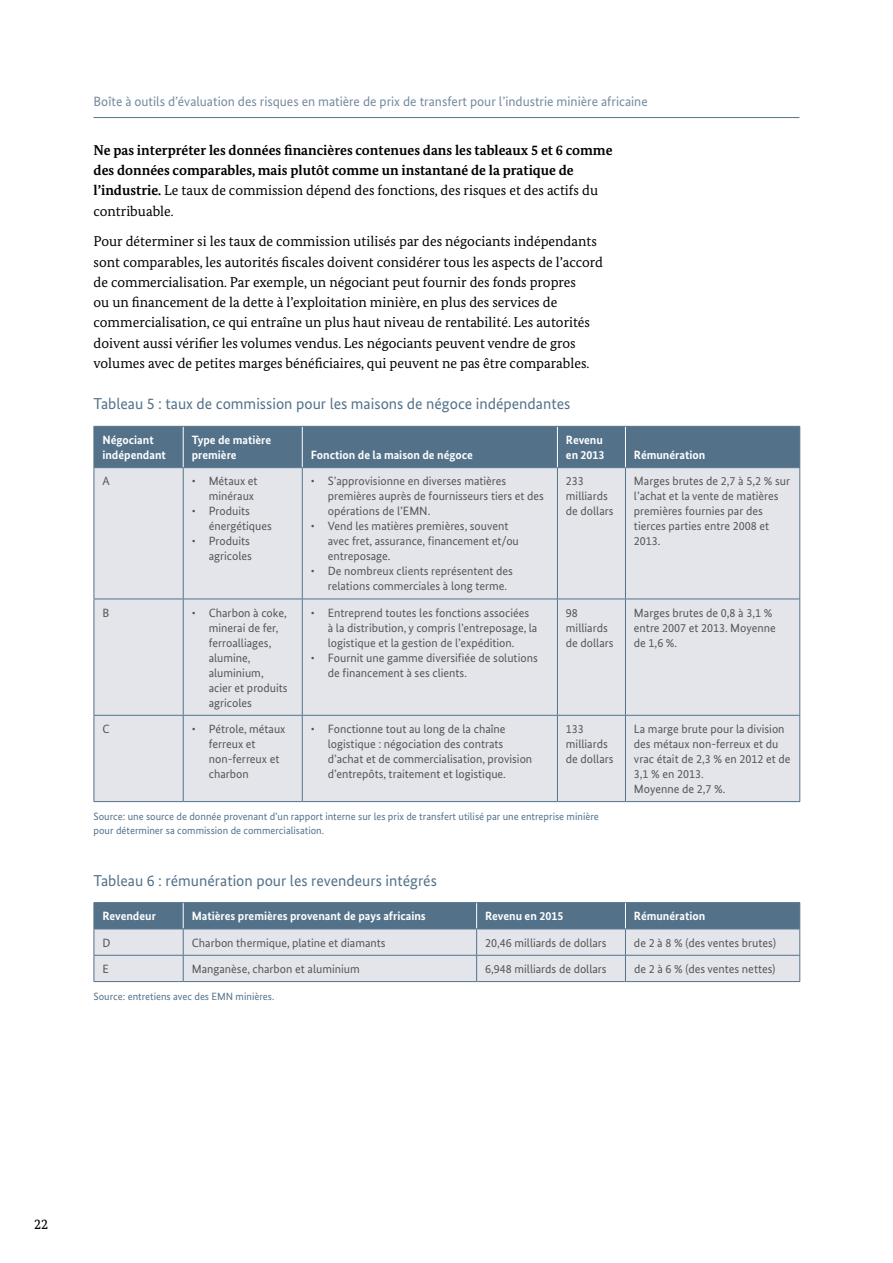
<style>
.page{position:relative;width:893px;height:1263px;background:#fff}
.page>*{position:absolute;margin:0;border:0;box-sizing:border-box;transform-origin:0 0}
.t1{font:15.75px "Bundes Sans";color:#53728a}
.t2{font:14.25px/20.2px "Bundes Serif";color:#000}
.t3{font:700 14.25px/20.2px "Bundes Serif";color:#000}
.t4{font:13.5px "Bundes Sans";color:#758a9f}
.t5{font:12px/15px "Bundes Sans";color:#565655}
.t6{font:700 12px/15px "Bundes Sans";color:#fff}
.t7{font:10.5px/13.5px "Bundes Sans";color:#53728a}
.s1{font-weight:400}
</style>
<div class="page">
<hr style="left:94px;top:117px;width:705px;height:1px;background:#53728a">
<div style="left:95px;top:427px;width:704px;height:40px;background:#53728a"></div>
<div style="left:95px;top:468px;width:704px;height:333px;background:#e3e5eb"></div>
<hr style="left:183px;top:427px;width:1px;height:40px;background:#fff">
<hr style="left:302px;top:427px;width:1px;height:40px;background:#fff">
<hr style="left:557px;top:427px;width:1px;height:40px;background:#fff">
<hr style="left:625px;top:427px;width:1px;height:40px;background:#fff">
<hr style="left:94px;top:427px;width:1px;height:40px;background:#53728a">
<hr style="left:94px;top:426px;width:89px;height:1px;background:#53728a">
<hr style="left:183px;top:426px;width:119px;height:1px;background:#53728a">
<hr style="left:302px;top:426px;width:255px;height:1px;background:#53728a">
<hr style="left:557px;top:426px;width:68px;height:1px;background:#53728a">
<hr style="left:625px;top:426px;width:175px;height:1px;background:#53728a">
<hr style="left:799px;top:427px;width:1px;height:40px;background:#53728a">
<hr style="left:94px;top:468px;width:1px;height:131px;background:#53728a">
<hr style="left:94px;top:467px;width:89px;height:1px;background:#53728a">
<hr style="left:183px;top:468px;width:1px;height:131px;background:#53728a">
<hr style="left:183px;top:467px;width:119px;height:1px;background:#53728a">
<hr style="left:302px;top:467px;width:255px;height:1px;background:#53728a">
<hr style="left:557px;top:467px;width:68px;height:1px;background:#53728a">
<hr style="left:625px;top:467px;width:175px;height:1px;background:#53728a">
<hr style="left:302px;top:468px;width:1px;height:131px;background:#53728a">
<hr style="left:557px;top:468px;width:1px;height:131px;background:#53728a">
<hr style="left:625px;top:468px;width:1px;height:131px;background:#53728a">
<hr style="left:799px;top:468px;width:1px;height:131px;background:#53728a">
<hr style="left:94px;top:599px;width:1px;height:116px;background:#53728a">
<hr style="left:94px;top:716px;width:1px;height:85px;background:#53728a">
<hr style="left:94px;top:599px;width:89px;height:1px;background:#53728a">
<hr style="left:94px;top:715px;width:89px;height:1px;background:#53728a">
<hr style="left:94px;top:801px;width:89px;height:1px;background:#53728a">
<hr style="left:183px;top:599px;width:1px;height:116px;background:#53728a">
<hr style="left:183px;top:716px;width:1px;height:85px;background:#53728a">
<hr style="left:183px;top:599px;width:119px;height:1px;background:#53728a">
<hr style="left:302px;top:599px;width:255px;height:1px;background:#53728a">
<hr style="left:557px;top:599px;width:68px;height:1px;background:#53728a">
<hr style="left:625px;top:599px;width:175px;height:1px;background:#53728a">
<hr style="left:302px;top:599px;width:1px;height:116px;background:#53728a">
<hr style="left:557px;top:599px;width:1px;height:116px;background:#53728a">
<hr style="left:625px;top:599px;width:1px;height:116px;background:#53728a">
<hr style="left:799px;top:599px;width:1px;height:116px;background:#53728a">
<hr style="left:302px;top:716px;width:1px;height:85px;background:#53728a">
<hr style="left:557px;top:716px;width:1px;height:85px;background:#53728a">
<hr style="left:625px;top:716px;width:1px;height:85px;background:#53728a">
<hr style="left:799px;top:716px;width:1px;height:85px;background:#53728a">
<hr style="left:183px;top:715px;width:119px;height:1px;background:#53728a">
<hr style="left:302px;top:715px;width:255px;height:1px;background:#53728a">
<hr style="left:557px;top:715px;width:68px;height:1px;background:#53728a">
<hr style="left:625px;top:715px;width:175px;height:1px;background:#53728a">
<hr style="left:183px;top:801px;width:119px;height:1px;background:#53728a">
<hr style="left:302px;top:801px;width:255px;height:1px;background:#53728a">
<hr style="left:557px;top:801px;width:68px;height:1px;background:#53728a">
<hr style="left:625px;top:801px;width:175px;height:1px;background:#53728a">
<hr style="left:94px;top:902px;width:89px;height:1px;background:#53728a">
<hr style="left:183px;top:902px;width:294px;height:1px;background:#53728a">
<hr style="left:477px;top:902px;width:148px;height:1px;background:#53728a">
<hr style="left:625px;top:902px;width:175px;height:1px;background:#53728a">
<hr style="left:94px;top:981px;width:89px;height:1px;background:#53728a">
<svg style="left:94px;top:903px;width:706px;height:78px;background:#afbcc8"></svg>
<hr style="left:183px;top:981px;width:294px;height:1px;background:#53728a">
<hr style="left:477px;top:981px;width:148px;height:1px;background:#53728a">
<hr style="left:625px;top:981px;width:175px;height:1px;background:#53728a">
<p class="t4" style="left:94px;top:93px;width:556px">Boîte à outils d’évaluation des risques en matière de prix de transfert pour l’industrie minière africaine</p>
<p class="t3" style="left:94px;top:140px;width:520px">Ne pas interpréter les données financières contenues dans les tableaux 5 et 6 comme des données comparables, mais plutôt comme un instantané de la pratique de l’industrie. <span class="s1">Le taux de commission dépend des fonctions, des risques et des actifs du contribuable.</span></p>
<p class="t2" style="left:94px;top:231px;width:511px">Pour déterminer si les taux de commission utilisés par des négociants indépendants sont comparables, les autorités fiscales doivent considérer tous les aspects de l’accord de commercialisation. Par exemple, un négociant peut fournir des fonds propres<br>ou un financement de la dette à l’exploitation minière, en plus des services de commercialisation, ce qui entraîne un plus haut niveau de rentabilité. Les autorités doivent aussi vérifier les volumes vendus. Les négociants peuvent vendre de gros volumes avec de petites marges bénéficiaires, qui peuvent ne pas être comparables.</p>
<h1 class="t1" style="left:94px;top:394px;width:478px">Tableau 5 : taux de commission pour les maisons de négoce indépendantes</h1>
<p class="t6" style="left:102px;top:432px;width:65px">Négociant indépendant</p>
<p class="t6" style="left:192px;top:432px;width:81px">Type de matière première</p>
<p class="t6" style="left:566px;top:432px;width:40px">Revenu en 2013</p>
<p class="t6" style="left:311px;top:447px;width:164px">Fonction de la maison de négoce</p>
<p class="t6" style="left:634px;top:447px;width:73px">Rémunération</p>
<p class="t5" style="left:102px;top:474px;width:9px">A</p>
<p class="t5" style="left:192px;top:474px;width:67px;text-align:right">• Métaux et minéraux</p>
<p class="t5" style="left:209px;top:504px;width:65px;text-indent:-17px">• Produits énergétiques</p>
<p class="t5" style="left:192px;top:534px;width:62px;text-align:right">• Produits agricoles</p>
<p class="t5" style="left:328px;top:474px;width:218px;text-indent:-17px">• S’approvisionne en diverses matières premières auprès de fournisseurs tiers et des opérations de l’EMN.</p>
<p class="t5" style="left:328px;top:519px;width:193px;text-indent:-17px">• Vend les matières premières, souvent avec fret, assurance, financement et/ou entreposage.</p>
<p class="t5" style="left:328px;top:564px;width:187px;text-indent:-17px">• De nombreux clients représentent des relations commerciales à long terme.</p>
<p class="t5" style="left:102px;top:605px;width:8px">B</p>
<p class="t5" style="left:209px;top:605px;width:80px;text-indent:-17px">• Charbon à coke, minerai de fer, ferroalliages, alumine, aluminium, acier et produits agricoles</p>
<p class="t5" style="left:328px;top:605px;width:211px;text-indent:-17px">• Entreprend toutes les fonctions associées à la distribution, y compris l’entreposage, la logistique et la gestion de l’expédition.</p>
<p class="t5" style="left:328px;top:650px;width:212px;text-indent:-17px">• Fournit une gamme diversifiée de solutions de financement à ses clients.</p>
<p class="t5" style="left:566px;top:474px;width:49px">233 milliards de dollars</p>
<p class="t5" style="left:634px;top:474px;width:158px">Marges brutes de 2,7 à 5,2 % sur l’achat et la vente de matières premières fournies par des tierces parties entre 2008 et<br>2013.</p>
<p class="t5" style="left:566px;top:605px;width:49px">98 milliards de dollars</p>
<p class="t5" style="left:634px;top:605px;width:143px">Marges brutes de 0,8 à 3,1 % entre 2007 et 2013. Moyenne de 1,6 %.</p>
<p class="t5" style="left:102px;top:721px;width:9px">C</p>
<p class="t5" style="left:209px;top:721px;width:78px;text-indent:-17px">• Pétrole, métaux ferreux et non-ferreux et charbon</p>
<p class="t5" style="left:328px;top:721px;width:206px;text-indent:-17px">• Fonctionne tout au long de la chaîne logistique : négociation des contrats d’achat et de commercialisation, provision d’entrepôts, traitement et logistique.</p>
<p class="t5" style="left:566px;top:721px;width:49px">133 milliards de dollars</p>
<p class="t5" style="left:634px;top:721px;width:158px">La marge brute pour la division des métaux non-ferreux et du vrac était de 2,3 % en 2012 et de<br>3,1 % en 2013.<br>Moyenne de 2,7 %.</p>
<p class="t7" style="left:94px;top:810px;width:507px">Source: une source de donnée provenant d’un rapport interne sur les prix de transfert utilisé par une entreprise minière pour déterminer sa commission de commercialisation.</p>
<h1 class="t1" style="left:94px;top:871px;width:345px">Tableau 6 : rémunération pour les revendeurs intégrés</h1>
<p class="t6" style="left:102px;top:909px;width:55px">Revendeur</p>
<p class="t6" style="left:192px;top:909px;width:236px">Matières premières provenant de pays africains</p>
<p class="t6" style="left:485px;top:909px;width:80px">Revenu en 2015</p>
<p class="t6" style="left:634px;top:909px;width:73px">Rémunération</p>
<p class="t5" style="left:102px;top:935px;width:10px">D</p>
<p class="t5" style="left:192px;top:935px;width:195px">Charbon thermique, platine et diamants</p>
<p class="t5" style="left:485px;top:935px;width:123px">20,46 milliards de dollars</p>
<p class="t5" style="left:634px;top:935px;width:144px">de 2 à 8 % (des ventes brutes)</p>
<p class="t5" style="left:102px;top:961px;width:8px">E</p>
<p class="t5" style="left:192px;top:961px;width:170px">Manganèse, charbon et aluminium</p>
<p class="t5" style="left:485px;top:961px;width:123px">6,948 milliards de dollars</p>
<p class="t5" style="left:634px;top:961px;width:143px">de 2 à 6 % (des ventes nettes)</p>
<p class="t7" style="left:94px;top:990px;width:182px">Source: entretiens avec des EMN minières.</p>
<p class="t2" style="left:34px;top:1214px;width:16px">22</p>
</div>
